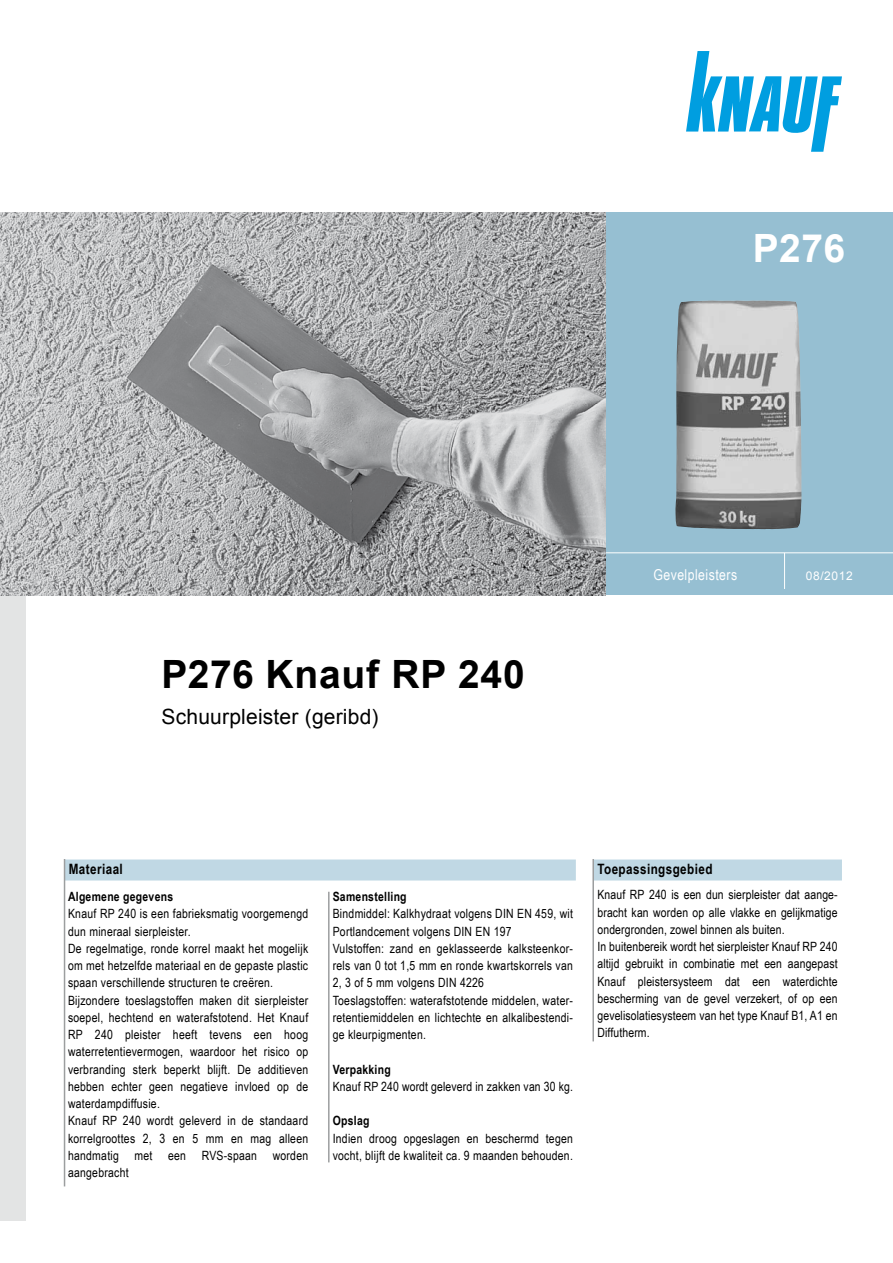
<style>
.page{position:relative;width:893px;height:1263px;background:#fff}
.page>*{position:absolute;margin:0;border:0;box-sizing:border-box;transform-origin:0 0}
.t1{font:700 39px "Arial";letter-spacing:.02em;color:#000}
.t2{font:700 39px "Arial";color:#fff}
.t3{font:21px "Arial";letter-spacing:.01em;color:#000}
.t4{font:15px "Arial Narrow";letter-spacing:.03em;color:#fff}
.t5{font:700 14.25px "Arial Narrow";letter-spacing:.03em;color:#000}
.t6{font:12.75px/17.2px "Arial Narrow";letter-spacing:.02em;color:#000}
.t7{font:700 12.75px "Arial Narrow";letter-spacing:.02em;color:#000}
.t8{font:12px "Arial";letter-spacing:.05em;color:#fff}
</style>
<div class="page">
<div style="left:606px;top:213px;width:287px;height:382px;background:#96bfd2"></div>
<div style="left:0;top:595px;width:26px;height:625px;background:#e3e4e4"></div>
<svg style="left:686px;top:51px;width:156px;height:101px"></svg>
<img style="left:0;top:213px;width:606px;height:382px">
<img style="left:675px;top:301px;width:120px;height:228px">
<hr style="left:606px;top:552px;width:287px;height:1px;background:#fff">
<hr style="left:784px;top:553px;width:1px;height:36px;background:#fff">
<div style="left:593px;top:859px;width:249px;height:21px;background:#c0d8e4"></div>
<hr style="left:592px;top:859px;width:2px;height:182px;background:#9c9e9f">
<hr style="left:328px;top:892px;width:2px;height:270px;background:#9c9e9f">
<div style="left:65px;top:859px;width:511px;height:21px;background:#c0d8e4"></div>
<hr style="left:64px;top:859px;width:1px;height:327px;background:#9c9e9f">
<h1 class="t2" style="left:753px;top:223px;width:94px">P276</h1>
<h1 class="t1" style="left:162px;top:648px;width:365px">P276 Knauf RP 240</h1>
<h2 class="t3" style="left:162px;top:702px;width:219px">Schuurpleister (geribd)</h2>
<p class="t4" style="left:653px;top:563px;width:85px">Gevelpleisters</p>
<p class="t8" style="left:806px;top:568px;width:48px">08/2012</p>
<p class="t5" style="left:69px;top:858px;width:56px">Materiaal</p>
<p class="t7" style="left:68px;top:887px;width:107px">Algemene gegevens</p>
<p class="t6" style="left:68px;top:905px;width:242px">Knauf RP 240 is een fabrieksmatig voorgemengd dun mineraal sierpleister.<br>De regelmatige, ronde korrel maakt het mogelijk om met hetzelfde materiaal en de gepaste plastic spaan verschillende structuren te creëren.<br>Bijzondere toeslagstoffen maken dit sierpleister soepel, hechtend en waterafstotend. Het Knauf RP 240 pleister heeft tevens een hoog waterretentievermogen, waardoor het risico op verbranding sterk beperkt blijft. De additieven hebben echter geen negatieve invloed op de waterdampdiffusie.<br>Knauf RP 240 wordt geleverd in de standaard korrelgroottes 2, 3 en 5 mm en mag alleen handmatig met een RVS-spaan worden aangebracht</p>
<p class="t7" style="left:333px;top:887px;width:75px">Samenstelling</p>
<p class="t6" style="left:333px;top:905px;width:242px">Bindmiddel: Kalkhydraat volgens DIN EN 459, wit Portlandcement volgens DIN EN 197<br>Vulstoffen: zand en geklasseerde kalksteenkor&shy;rels van 0 tot 1,5 mm en ronde kwartskorrels van 2, 3 of 5 mm volgens DIN 4226<br>Toeslagstoffen: waterafstotende middelen, water&shy;retentiemiddelen en lichtechte en alkalibestendi&shy;ge kleurpigmenten.</p>
<p class="t7" style="left:333px;top:1059px;width:60px">Verpakking</p>
<p class="t6" style="left:333px;top:1077px;width:242px">Knauf RP 240 wordt geleverd in zakken van 30 kg.</p>
<p class="t7" style="left:333px;top:1111px;width:38px">Opslag</p>
<p class="t6" style="left:333px;top:1129px;width:242px">Indien droog opgeslagen en beschermd tegen vocht, blijft de kwaliteit ca. 9 maanden behouden.</p>
<p class="t5" style="left:597px;top:858px;width:117px">Toepassingsgebied</p>
<p class="t6" style="left:597px;top:886px;width:242px">Knauf RP 240 is een dun sierpleister dat aange&shy;bracht kan worden op alle vlakke en gelijkmatige ondergronden, zowel binnen als buiten.<br>In buitenbereik wordt het sierpleister Knauf RP 240 altijd gebruikt in combinatie met een aangepast Knauf pleistersysteem dat een waterdichte bescherming van de gevel verzekert, of op een gevelisolatiesysteem van het type Knauf B1, A1 en Diffutherm.</p>
</div>
